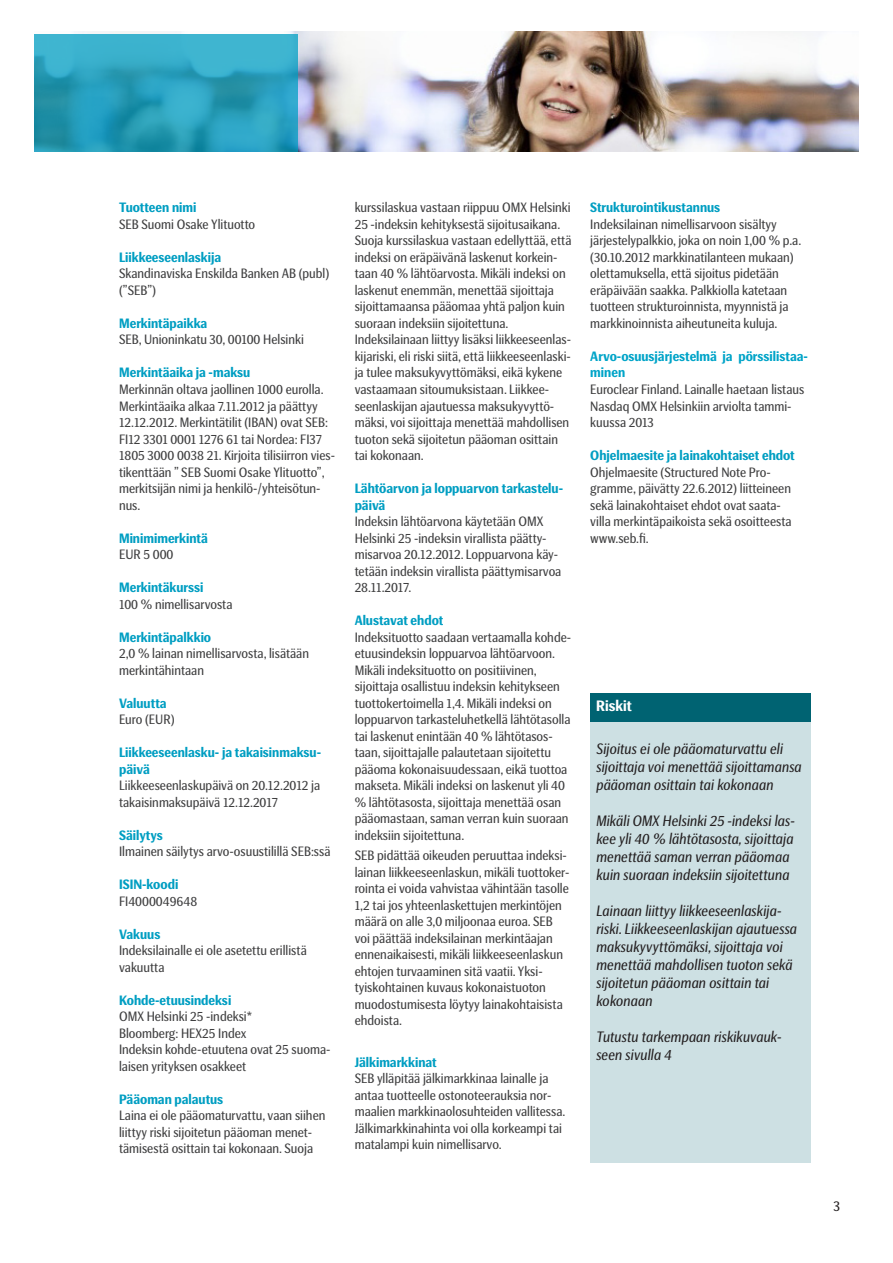
<style>
.page{position:relative;width:893px;height:1263px;background:#fff}
.page>*{position:absolute;margin:0;border:0;box-sizing:border-box;transform-origin:0 0}
.t1{font:italic 15px/18px "SEB Basic";color:#231f20}
.t2{font:700 15px "SEB Basic";color:#fff}
.t3{font:14.25px "SEB Basic";color:#231f20}
.Body_text_9_11{font:13.5px/16.5px "SEB Basic";color:#3e3e3f}
.t4{font:700 13.5px/16.5px "SEB Basic";color:#009ec2}
.Body_text_9_11-2{font:700 13.5px/16.5px "SEB Basic";color:#00a4c8}
</style>
<div class="page">
<img style="left:82px;top:32px;width:776px;height:120px">
<svg style="left:34px;top:34px;width:263px;height:118px"></svg>
<div style="left:590px;top:693px;width:220px;height:470px;background:#cde0e3"></div>
<div style="left:590px;top:693px;width:220px;height:28px;background:#006372"></div>
<p class="t4" style="left:119px;top:200px;width:79px">Tuotteen nimi</p>
<p class="Body_text_9_11" style="left:119px;top:216px;width:138px">SEB Suomi Osake Ylituotto</p>
<p class="t4" style="left:119px;top:249px;width:104px">Liikkeeseenlaskija</p>
<p class="Body_text_9_11" style="left:119px;top:266px;width:212px">Skandinaviska Enskilda Banken AB (publ) (”SEB”)</p>
<p class="t4" style="left:119px;top:315px;width:90px">Merkintäpaikka</p>
<p class="Body_text_9_11" style="left:119px;top:332px;width:186px">SEB, Unioninkatu 30, 00100 Helsinki</p>
<p class="t4" style="left:119px;top:365px;width:133px">Merkintäaika ja -maksu</p>
<p class="Body_text_9_11" style="left:119px;top:381px;width:218px">Merkinnän oltava jaollinen 1000 eurolla.<br>Merkintäaika alkaa 7.11.2012 ja päättyy 12.12.2012. Merkintätilit (IBAN) ovat SEB:<br>FI12 3301 0001 1276 61 tai Nordea: FI37<br>1805 3000 0038 21. Kirjoita tilisiirron vies&shy;tikenttään ” SEB Suomi Osake Ylituotto”, merkitsijän nimi ja henkilö-/yhteisötun&shy;nus.</p>
<p class="t4" style="left:119px;top:530px;width:90px">Minimimerkintä</p>
<p class="Body_text_9_11" style="left:119px;top:546px;width:56px">EUR 5 000</p>
<p class="t4" style="left:119px;top:579px;width:86px">Merkintäkurssi</p>
<p class="Body_text_9_11" style="left:119px;top:596px;width:115px">100 % nimellisarvosta</p>
<p class="t4" style="left:119px;top:629px;width:94px">Merkintäpalkkio</p>
<p class="Body_text_9_11" style="left:119px;top:645px;width:192px">2,0 % lainan nimellisarvosta, lisätään merkintähintaan</p>
<p class="t4" style="left:119px;top:695px;width:49px">Valuutta</p>
<p class="Body_text_9_11" style="left:119px;top:711px;width:57px">Euro (EUR)</p>
<p class="t4" style="left:119px;top:744px;width:204px">Liikkeeseenlasku- ja takaisinmaksu&shy;päivä</p>
<p class="Body_text_9_11" style="left:119px;top:777px;width:203px">Liikkeeseenlaskupäivä on 20.12.2012 ja takaisinmaksupäivä 12.12.2017</p>
<p class="t4" style="left:119px;top:827px;width:45px">Säilytys</p>
<p class="Body_text_9_11" style="left:119px;top:843px;width:213px">Ilmainen säilytys arvo-osuustilillä SEB:ssä</p>
<p class="t4" style="left:119px;top:876px;width:61px">ISIN-koodi</p>
<p class="Body_text_9_11" style="left:119px;top:893px;width:80px">FI4000049648</p>
<p class="t4" style="left:119px;top:926px;width:43px">Vakuus</p>
<p class="Body_text_9_11" style="left:119px;top:942px;width:189px">Indeksilainalle ei ole asetettu erillistä vakuutta</p>
<p class="t4" style="left:119px;top:992px;width:114px">Kohde-etuusindeksi</p>
<p class="Body_text_9_11" style="left:119px;top:1008px;width:135px">OMX Helsinki 25 -indeksi*</p>
<p class="Body_text_9_11" style="left:119px;top:1025px;width:129px">Bloomberg: HEX25 Index</p>
<p class="Body_text_9_11" style="left:119px;top:1041px;width:213px">Indeksin kohde-etuutena ovat 25 suoma&shy;laisen yrityksen osakkeet</p>
<p class="t4" style="left:119px;top:1091px;width:106px">Pääoman palautus</p>
<p class="Body_text_9_11" style="left:119px;top:1107px;width:208px">Laina ei ole pääomaturvattu, vaan siihen liittyy riski sijoitetun pääoman menet&shy;tämisestä osittain tai kokonaan. Suoja</p>
<p class="Body_text_9_11" style="left:355px;top:200px;width:218px">kurssilaskua vastaan riippuu OMX Helsinki 25 -indeksin kehityksestä sijoitusaikana.<br>Suoja kurssilaskua vastaan edellyttää, että indeksi on eräpäivänä laskenut korkein&shy;taan 40 % lähtöarvosta. Mikäli indeksi on laskenut enemmän, menettää sijoittaja sijoittamaansa pääomaa yhtä paljon kuin suoraan indeksiin sijoitettuna.</p>
<p class="Body_text_9_11" style="left:355px;top:332px;width:218px">Indeksilainaan liittyy lisäksi liikkeeseenlas&shy;kijariski, eli riski siitä, että liikkeeseenlaski&shy;ja tulee maksukyvyttömäksi, eikä kykene vastaamaan sitoumuksistaan. Liikkee&shy;seenlaskijan ajautuessa maksukyvyttö&shy;mäksi, voi sijoittaja menettää mahdollisen tuoton sekä sijoitetun pääoman osittain tai kokonaan.</p>
<p class="t4" style="left:355px;top:480px;width:210px">Lähtöarvon ja loppuarvon tarkastelu&shy;päivä</p>
<p class="Body_text_9_11" style="left:355px;top:513px;width:208px">Indeksin lähtöarvona käytetään OMX Helsinki 25 -indeksin virallista päätty&shy;misarvoa 20.12.2012. Loppuarvona käy&shy;tetään indeksin virallista päättymisarvoa 28.11.2017.</p>
<p class="t4" style="left:355px;top:612px;width:90px">Alustavat ehdot</p>
<p class="Body_text_9_11" style="left:355px;top:629px;width:218px">Indeksituotto saadaan vertaamalla kohde&shy;etuusindeksin loppuarvoa lähtöarvoon.<br>Mikäli indeksituotto on positiivinen, sijoittaja osallistuu indeksin kehitykseen tuottokertoimella 1,4. Mikäli indeksi on loppuarvon tarkasteluhetkellä lähtötasolla tai laskenut enintään 40 % lähtötasos&shy;taan, sijoittajalle palautetaan sijoitettu pääoma kokonaisuudessaan, eikä tuottoa makseta. Mikäli indeksi on laskenut yli 40 % lähtötasosta, sijoittaja menettää osan pääomastaan, saman verran kuin suoraan indeksiin sijoitettuna.</p>
<p class="Body_text_9_11" style="left:355px;top:848px;width:216px">SEB pidättää oikeuden peruuttaa indeksi&shy;lainan liikkeeseenlaskun, mikäli tuottoker&shy;rointa ei voida vahvistaa vähintään tasolle 1,2 tai jos yhteenlaskettujen merkintöjen määrä on alle 3,0 miljoonaa euroa. SEB voi päättää indeksilainan merkintäajan ennenaikaisesti, mikäli liikkeeseenlaskun ehtojen turvaaminen sitä vaatii. Yksi&shy;tyiskohtainen kuvaus kokonaistuoton muodostumisesta löytyy lainakohtaisista ehdoista.</p>
<p class="t4" style="left:355px;top:1054px;width:83px">Jälkimarkkinat</p>
<p class="Body_text_9_11" style="left:355px;top:1071px;width:212px">SEB ylläpitää jälkimarkkinaa lainalle ja antaa tuotteelle ostonoteerauksia nor&shy;maalien markkinaolosuhteiden vallitessa.<br>Jälkimarkkinahinta voi olla korkeampi tai matalampi kuin nimellisarvo.</p>
<p class="t4" style="left:590px;top:200px;width:132px">Strukturointikustannus</p>
<p class="Body_text_9_11" style="left:590px;top:216px;width:213px">Indeksilainan nimellisarvoon sisältyy järjestelypalkkio, joka on noin 1,00 % p.a. (30.10.2012 markkinatilanteen mukaan) olettamuksella, että sijoitus pidetään eräpäivään saakka. Palkkiolla katetaan tuotteen strukturoinnista, myynnistä ja markkinoinnista aiheutuneita kuluja.</p>
<p class="Body_text_9_11-2" style="left:590px;top:348px;width:219px">Arvo-osuusjärjestelmä ja pörssilistaa&shy;minen</p>
<p class="Body_text_9_11" style="left:590px;top:381px;width:216px">Euroclear Finland. Lainalle haetaan listaus<br>Nasdaq OMX Helsinkiin arviolta tammi&shy;kuussa 2013</p>
<p class="t4" style="left:590px;top:447px;width:206px">Ohjelmaesite ja lainakohtaiset ehdot</p>
<p class="Body_text_9_11" style="left:590px;top:464px;width:203px">Ohjelmaesite (Structured Note Pro&shy;gramme, päivätty 22.6.2012) liitteineen sekä lainakohtaiset ehdot ovat saata&shy;villa merkintäpaikoista sekä osoitteesta www.seb.fi.</p>
<p class="t2" style="left:596px;top:697px;width:37px">Riskit</p>
<p class="t1" style="left:596px;top:740px;width:207px">Sijoitus ei ole pääomaturvattu eli sijoittaja voi menettää sijoittamansa pääoman osittain tai kokonaan</p>
<p class="t1" style="left:596px;top:812px;width:200px">Mikäli OMX Helsinki 25 -indeksi las&shy;kee yli 40 % lähtötasosta, sijoittaja menettää saman verran pääomaa kuin suoraan indeksiin sijoitettuna</p>
<p class="t1" style="left:596px;top:902px;width:202px">Lainaan liittyy liikkeeseenlaskija&shy;riski. Liikkeeseenlaskijan ajautuessa maksukyvyttömäksi, sijoittaja voi menettää mahdollisen tuoton sekä sijoitetun pääoman osittain tai kokonaan</p>
<p class="t1" style="left:596px;top:1028px;width:187px">Tutustu tarkempaan riskikuvauk&shy;seen sivulla 4</p>
<p class="t3" style="left:833px;top:1198px;width:8px">3</p>
</div>
